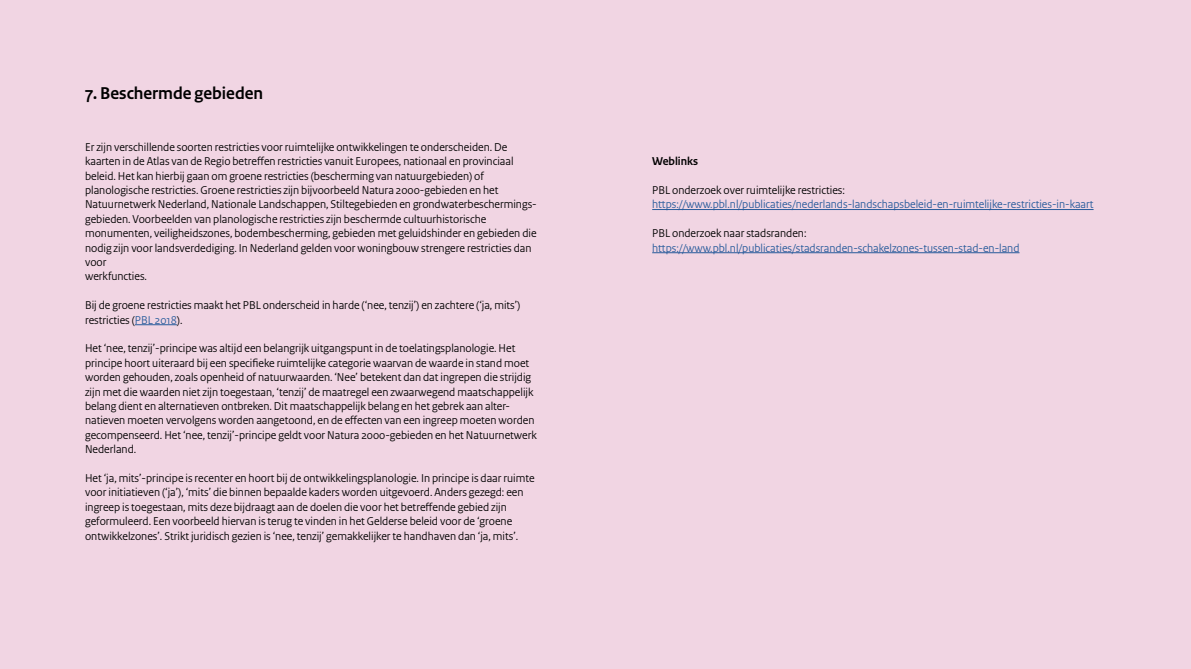
<style>
.page{position:relative;width:1191px;height:669px;background:#f1d5e3}
.page>*{position:absolute;margin:0;border:0;box-sizing:border-box;transform-origin:0 0}
.t1{font:700 18px "Rijksoverheid Sans Heading";color:#000}
.t2{font:12px/14.4px "Rijksoverheid Sans Heading";color:#000}
.t3{font:12px "Rijksoverheid Sans Heading";color:#275b9b}
.t4{font:700 12px "Rijksoverheid Sans Heading";color:#000}
.s1{color:#275b9b}
</style>
<div class="page">
<hr style="left:135px;top:324px;width:42px;height:1px;background:#275b9b">
<hr style="left:652px;top:209px;width:441px;height:1px;background:#275b9b">
<hr style="left:652px;top:252px;width:367px;height:1px;background:#275b9b">
<h1 class="t1" style="left:85px;top:83px;width:180px">7. Beschermde gebieden</h1>
<p class="t2" style="left:85px;top:140px;width:453px">Er zijn verschillende soorten restricties voor ruimtelijke ontwikkelingen te onderscheiden. De kaarten in de Atlas van de Regio betreffen restricties vanuit Europees, nationaal en provinciaal beleid. Het kan hierbij gaan om groene restricties (bescherming van natuurgebieden) of planologische restricties. Groene restricties zijn bijvoorbeeld Natura 2000-gebieden en het Natuurnetwerk Nederland, Nationale Landschappen, Stiltegebieden en grondwaterbeschermings&shy;gebieden. Voorbeelden van planologische restricties zijn beschermde cultuurhistorische monumenten, veiligheidszones, bodembescherming, gebieden met geluidshinder en gebieden die nodig zijn voor landsverdediging. In Nederland gelden voor woningbouw strengere restricties dan voor<br>werkfuncties.</p>
<p class="t2" style="left:85px;top:298px;width:437px">Bij de groene restricties maakt het PBL onderscheid in harde (‘nee, tenzij’) en zachtere (‘ja, mits’) restricties (<span class="s1">PBL 2018</span>).</p>
<p class="t2" style="left:85px;top:341px;width:453px">Het ‘nee, tenzij’-principe was altijd een belangrijk uitgangspunt in de toelatingsplanologie. Het principe hoort uiteraard bij een specifieke ruimtelijke categorie waarvan de waarde in stand moet worden gehouden, zoals openheid of natuurwaarden. ‘Nee’ betekent dan dat ingrepen die strijdig zijn met die waarden niet zijn toegestaan, ‘tenzij’ de maatregel een zwaarwegend maatschappelijk belang dient en alternatieven ontbreken. Dit maatschappelijk belang en het gebrek aan alter&shy;natieven moeten vervolgens worden aangetoond, en de effecten van een ingreep moeten worden gecompenseerd. Het ‘nee, tenzij’-principe geldt voor Natura 2000-gebieden en het Natuurnetwerk Nederland.</p>
<p class="t2" style="left:85px;top:471px;width:451px">Het ‘ja, mits’-principe is recenter en hoort bij de ontwikkelingsplanologie. In principe is daar ruimte voor initiatieven (‘ja’), ‘mits’ die binnen bepaalde kaders worden uitgevoerd. Anders gezegd: een ingreep is toegestaan, mits deze bijdraagt aan de doelen die voor het betreffende gebied zijn geformuleerd. Een voorbeeld hiervan is terug te vinden in het Gelderse beleid voor de ‘groene ontwikkelzones’. Strikt juridisch gezien is ‘nee, tenzij’ gemakkelijker te handhaven dan ‘ja, mits’.</p>
<p class="t4" style="left:652px;top:154px;width:47px">Weblinks</p>
<p class="t2" style="left:652px;top:183px;width:194px">PBL onderzoek over ruimtelijke restricties:</p>
<p class="t3" style="left:652px;top:197px;width:443px">https://www.pbl.nl/publicaties/nederlands-landschapsbeleid-en-ruimtelijke-restricties-in-kaart</p>
<p class="t2" style="left:652px;top:226px;width:156px">PBL onderzoek naar stadsranden:</p>
<p class="t3" style="left:652px;top:241px;width:369px">https://www.pbl.nl/publicaties/stadsranden-schakelzones-tussen-stad-en-land</p>
</div>
